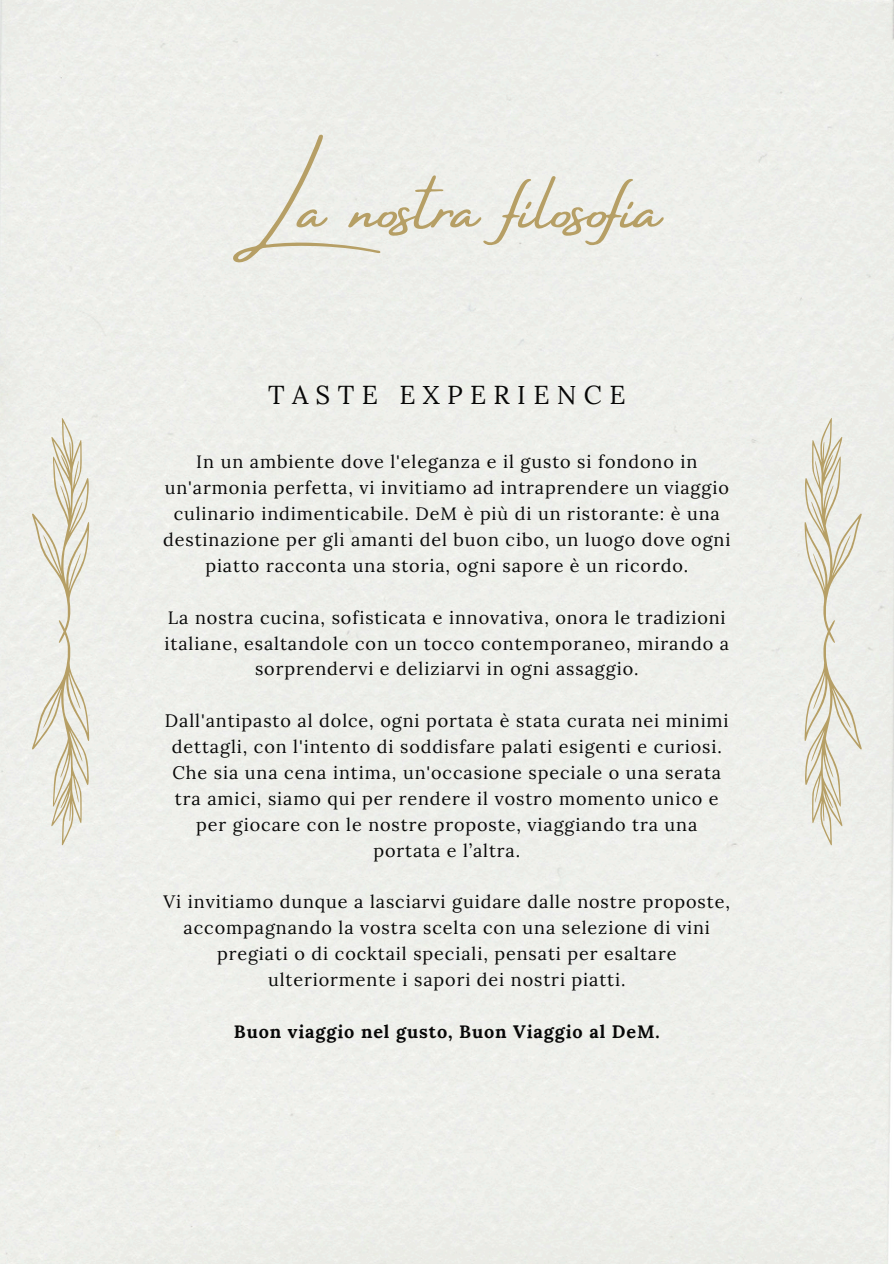
<style>
.page{position:relative;width:894px;height:1264px;background:#fff}
.page>*{position:absolute;margin:0;border:0;box-sizing:border-box;transform-origin:0 0}
.t1{font:75px "Amsterdam Four";color:#b69f65}
.t2{font:25.95px "Lora";letter-spacing:.285em;color:#070707}
.t3{font:18px/25.8px "Lora";letter-spacing:.05em;color:#070707;text-align:center}
.t4{font:700 18px "Lora";letter-spacing:.05em;color:#070707}
</style>
<div class="page">
<svg style="left:32px;top:418px;width:57px;height:427px;background:#e5e2d5"></svg>
<svg style="left:804px;top:418px;width:57px;height:427px;background:#e4e1d5"></svg>
<h1 class="t1" style="left:233px;top:166px;width:429px">La nostra filosofia</h1>
<p class="t2" style="left:268px;top:378px;width:359px">TASTE EXPERIENCE</p>
<p class="t3" style="left:163px;top:449px;width:568px">In un ambiente dove l'eleganza e il gusto si fondono in un'armonia perfetta, vi invitiamo ad intraprendere un viaggio culinario indimenticabile. DeM è più di un ristorante: è una destinazione per gli amanti del buon cibo, un luogo dove ogni piatto racconta una storia, ogni sapore è un ricordo.</p>
<h2 class="t3" style="left:164px;top:604px;width:566px">La nostra cucina, sofisticata e innovativa, onora le tradizioni italiane, esaltandole con un tocco contemporaneo, mirando a sorprendervi e deliziarvi in ogni assaggio.</h2>
<p class="t3" style="left:165px;top:707px;width:565px">Dall'antipasto al dolce, ogni portata è stata curata nei minimi dettagli, con l'intento di soddisfare palati esigenti e curiosi.<br>Che sia una cena intima, un'occasione speciale o una serata tra amici, siamo qui per rendere il vostro momento unico e per giocare con le nostre proposte, viaggiando tra una portata e l’altra.</p>
<p class="t3" style="left:164px;top:889px;width:567px">Vi invitiamo dunque a lasciarvi guidare dalle nostre proposte, accompagnando la vostra scelta con una selezione di vini pregiati o di cocktail speciali, pensati per esaltare ulteriormente i sapori dei nostri piatti.</p>
<p class="t4" style="left:234px;top:1019px;width:427px">Buon viaggio nel gusto, Buon Viaggio al DeM.</p>
</div>
